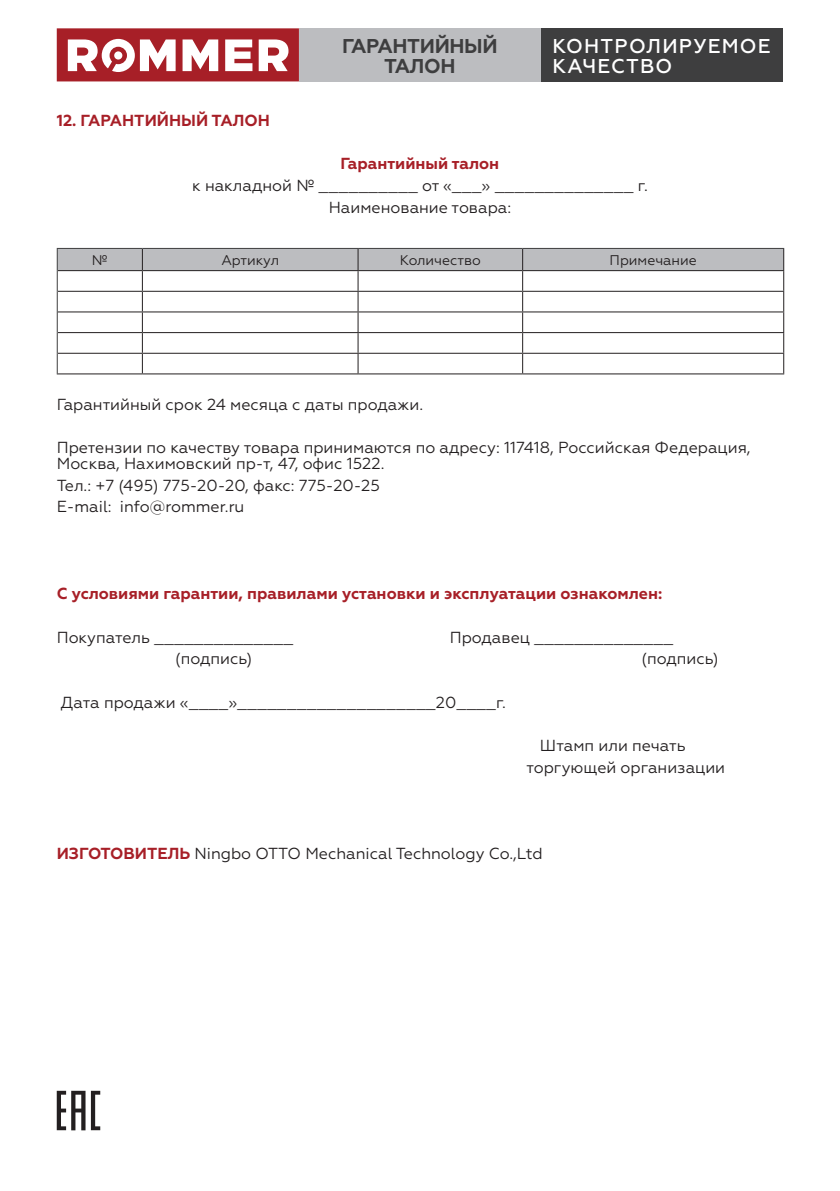
<style>
.page{position:relative;width:840px;height:1191px;background:#fff}
.page>*{position:absolute;margin:0;border:0;box-sizing:border-box;transform-origin:0 0}
.t1{font:500 20px/20px "Geometria";letter-spacing:.06em;color:#fff}
.t2{font:700 20px/20px "Geometria";letter-spacing:-.02em;color:#3e3e3f;text-align:center}
.t3{font:16px/21.6px "Geometria";color:#231f20}
.t4{font:700 16px "Geometria";color:#a71f27}
.t5{font:14px "Geometria";color:#231f20}
.s1{font-weight:700;color:#a71f27}
</style>
<div class="page">
<hr style="left:57px;top:373px;width:85px;height:1px;background:#231f20">
<hr style="left:142px;top:373px;width:216px;height:1px;background:#231f20">
<hr style="left:358px;top:373px;width:164px;height:1px;background:#231f20">
<hr style="left:522px;top:373px;width:261px;height:1px;background:#231f20">
<svg style="left:57px;top:248px;width:726px;height:125px"></svg>
<hr style="left:58px;top:270px;width:84px;height:1px;background:#231f20">
<hr style="left:142px;top:270px;width:216px;height:1px;background:#231f20">
<hr style="left:358px;top:270px;width:164px;height:1px;background:#231f20">
<hr style="left:522px;top:270px;width:261px;height:1px;background:#231f20">
<svg style="left:57px;top:1090px;width:43px;height:40px"></svg>
<svg style="left:57px;top:28px;width:242px;height:53px"></svg>
<div style="left:299px;top:28px;width:241px;height:53px;background:#bcbdc0"></div>
<div style="left:541px;top:28px;width:241px;height:53px;background:#3e3e3f"></div>
<p class="t4" style="left:57px;top:111px;width:214px">12. ГАРАНТИЙНЫЙ ТАЛОН</p>
<p class="t2" style="left:342px;top:36px;width:157px">ГАРАНТИЙНЫЙ<br>ТАЛОН</p>
<p class="t1" style="left:552px;top:36px;width:219px">КОНТРОЛИРУЕМОЕ<br>КАЧЕСТВО</p>
<p class="t4" style="left:340px;top:154px;width:160px">Гарантийный талон</p>
<p class="t3" style="left:192px;top:174px;width:457px;text-align:center">к накладной № __________ от «___» ______________ г.<br>Наименование товара:</p>
<p class="t5" style="left:92px;top:252px;width:17px">№</p>
<p class="t5" style="left:221px;top:252px;width:59px">Артикул</p>
<p class="t5" style="left:399px;top:252px;width:82px">Количество</p>
<p class="t5" style="left:609px;top:252px;width:89px">Примечание</p>
<p class="t3" style="left:57px;top:393px;width:368px">Гарантийный срок 24 месяца с даты продажи.</p>
<p class="t3" style="left:57px;top:439px;width:695px;line-height:16px">Претензии по качеству товара принимаются по адресу: 117418, Российская Федерация,<br>Москва, Нахимовский пр-т, 47, офис 1522.</p>
<p class="t3" style="left:57px;top:474px;width:324px">Тел.: +7 (495) 775-20-20, факс: 775-20-25<br>E-mail: info@rommer.ru</p>
<p class="t4" style="left:57px;top:584px;width:606px">С условиями гарантии, правилами установки и эксплуатации ознакомлен:</p>
<p class="t3" style="left:57px;top:626px;width:238px">Покупатель ______________</p>
<p class="t3" style="left:449px;top:626px;width:225px">Продавец ______________</p>
<p class="t3" style="left:175px;top:648px;width:79px">(подпись)</p>
<p class="t3" style="left:641px;top:648px;width:79px">(подпись)</p>
<p class="t3" style="left:61px;top:691px;width:446px">Дата продажи «____»____________________20____г.</p>
<p class="t3" style="left:526px;top:734px;width:200px;text-indent:14px">Штамп или печать торгующей организации</p>
<p class="t3" style="left:57px;top:843px;width:487px"><span class="s1">ИЗГОТОВИТЕЛЬ</span> Ningbo OTTO Mechanical Technology Co.,Ltd</p>
</div>
